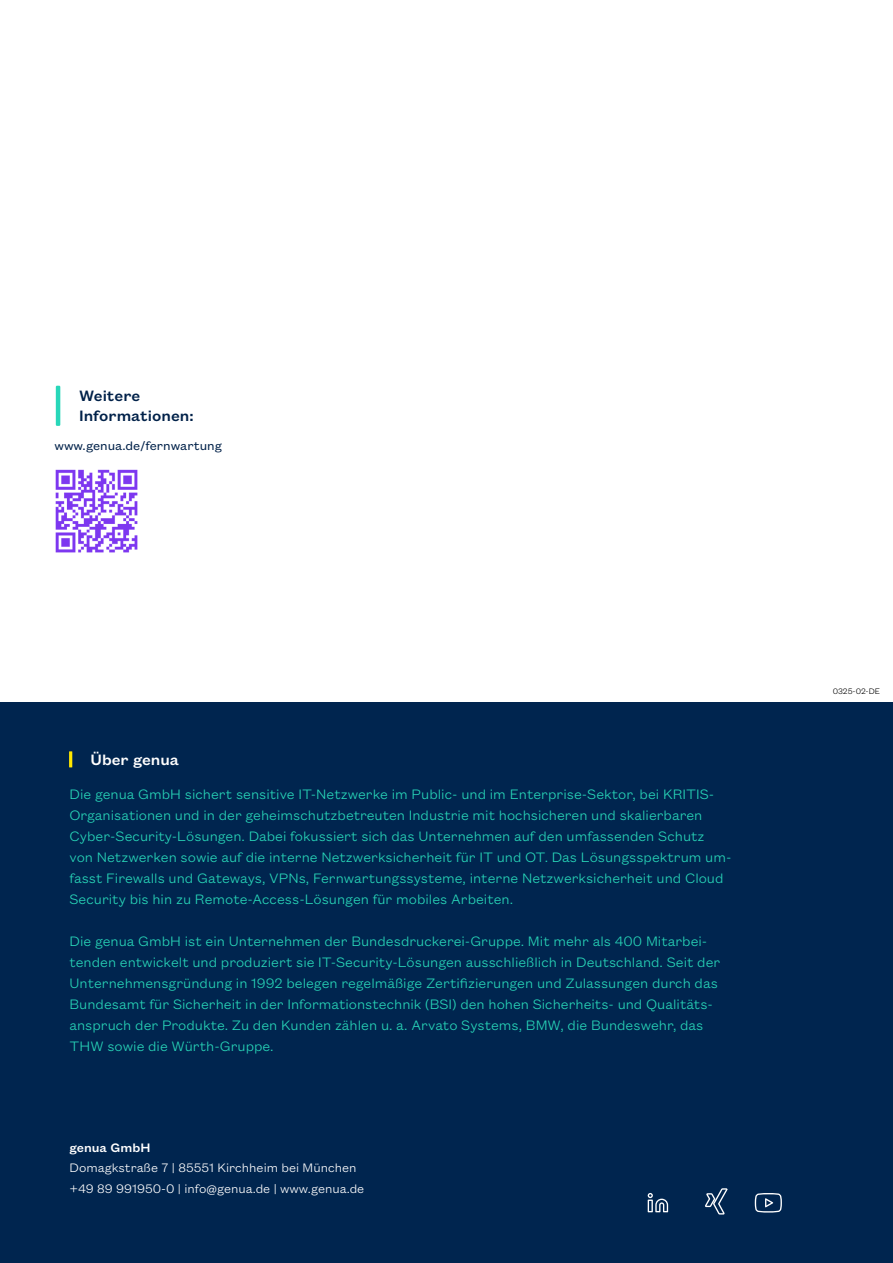
<style>
.page{position:relative;width:893px;height:1263px;background:#fff}
.page>*{position:absolute;margin:0;border:0;box-sizing:border-box;transform-origin:0 0}
.t1{font:500 16.5px "Founders Grotesk Text";color:#002149}
.t2{font:500 16.5px "Founders Grotesk Text";color:#fff}
.t3{font:300 15px/21px "Founders Grotesk Text";color:#28d7b9}
.t4{font:300 13.5px "Founders Grotesk Text";color:#fff}
.t5{font:13.5px "Founders Grotesk Text";color:#002149}
.t6{font:500 13.5px "Founders Grotesk Text";color:#fff}
.t7{font:300 8.7px "Founders Grotesk Text";color:#000}
</style>
<div class="page">
<div style="left:0;top:702px;width:893px;height:561px;background:#00254f"></div>
<svg style="left:755px;top:1193px;width:27px;height:19px"></svg>
<svg style="left:648px;top:1193px;width:20px;height:19px"></svg>
<svg style="left:705px;top:1188px;width:22px;height:26px"></svg>
<hr style="left:69px;top:751px;width:3px;height:16px;background:#ffe800">
<hr style="left:56px;top:386px;width:4px;height:40px;background:#28d7b9">
<img style="left:55px;top:469px;width:83px;height:84px">
<p class="t1" style="left:79px;top:385px;width:63px">Weitere</p>
<p class="t1" style="left:79px;top:404px;width:116px">Informationen:</p>
<p class="t5" style="left:54px;top:436px;width:169px">www.genua.de/fernwartung</p>
<p class="t2" style="left:90px;top:748px;width:90px">Über genua</p>
<p class="t3" style="left:69px;top:783px;width:663px">Die genua GmbH sichert sensitive IT-Netzwerke im Public- und im Enterprise-Sektor, bei KRITIS-Organisationen und in der geheimschutzbetreuten Industrie mit hochsicheren und skalierbaren Cyber-Security-Lösungen. Dabei fokussiert sich das Unternehmen auf den umfassenden Schutz von Netzwerken sowie auf die interne Netzwerksicherheit für IT und OT. Das Lösungsspektrum um&shy;fasst Firewalls und Gateways, VPNs, Fernwartungssysteme, interne Netzwerksicherheit und Cloud Security bis hin zu Remote-Access-Lösungen für mobiles Arbeiten.</p>
<p class="t3" style="left:69px;top:930px;width:652px">Die genua GmbH ist ein Unternehmen der Bundesdruckerei-Gruppe. Mit mehr als 400 Mitarbei&shy;tenden entwickelt und produziert sie IT-Security-Lösungen ausschließlich in Deutschland. Seit der Unternehmensgründung in 1992 belegen regelmäßige Zertifizierungen und Zulassungen durch das Bundesamt für Sicherheit in der Informationstechnik (BSI) den hohen Sicherheits- und Qualitäts&shy;anspruch der Produkte. Zu den Kunden zählen u. a. Arvato Systems, BMW, die Bundeswehr, das THW sowie die Würth-Gruppe.</p>
<p class="t6" style="left:69px;top:1138px;width:83px">genua GmbH</p>
<p class="t4" style="left:69px;top:1159px;width:289px">Domagkstraße 7 | 85551 Kirchheim bei München</p>
<p class="t4" style="left:69px;top:1179px;width:296px">+49 89 991950-0 | info@genua.de | www.genua.de</p>
<p class="t7" style="left:833px;top:685px;width:49px">0325-02-DE</p>
</div>
